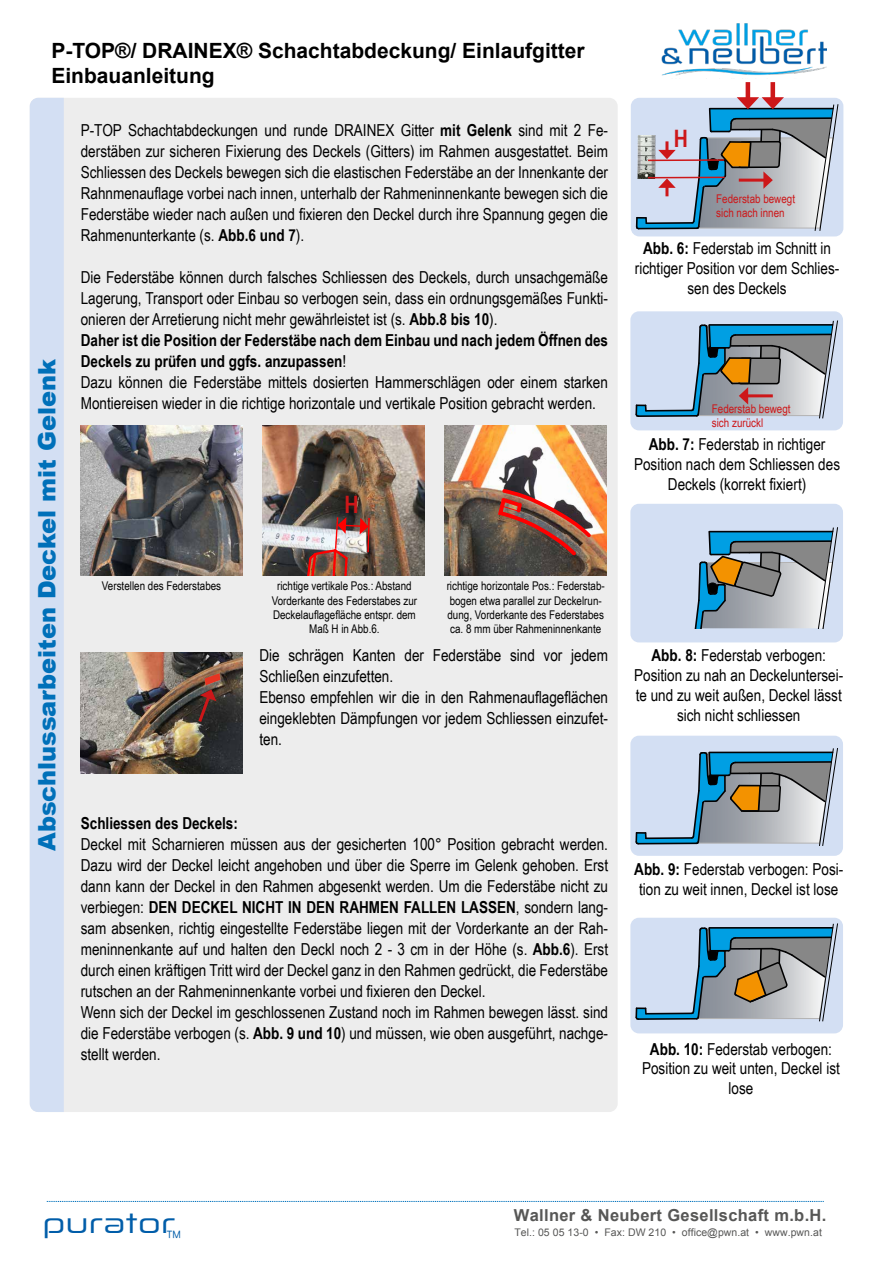
<style>
.page{position:relative;width:893px;height:1263px;background:#fff}
.page>*{position:absolute;margin:0;border:0;box-sizing:border-box;transform-origin:0 0}
.t1{font:27.6px "Zekton Rg";letter-spacing:.01em;color:#005da9;scale:1.33 1}
.t2{font:900 24px "Arial";color:#0070b9}
.t3{font:700 24px "Arial Narrow";color:#cd1719}
.t4{font:700 21px/25.2px "Arial";color:#000}
.t5{font:16.5px/21px "Arial Narrow";color:#000}
.t6{font:700 16.5px "Arial";letter-spacing:.02em;color:#575756}
.t7{font:700 16.5px "Arial Narrow";color:#000}
.t8{font:12px/14.4px "Arial Narrow";color:#000;text-align:center}
.t9{font:12px/14.4px "Arial Narrow";color:#cd1719}
.t10{font:10.5px "Arial";letter-spacing:.005em;color:#575756}
.s1{font-weight:700}
</style>
<div class="page">
<svg style="left:47px;top:1201px;width:777px;height:1px"></svg>
<img style="left:661px;top:23px;width:166px;height:53px">
<div style="left:631px;top:98px;width:212px;height:138px;background:#d3dff3;border-radius:9px"></div>
<div style="left:30px;top:98px;width:588px;height:1014px;background:#ededed;border-radius:9px"></div>
<div style="left:30px;top:98px;width:34px;height:1014px;background:#d3dff3"></div>
<div style="left:630px;top:311px;width:213px;height:119px;background:#d3dff3;border-radius:9px"></div>
<img style="left:81px;top:425px;width:161px;height:150px">
<img style="left:263px;top:425px;width:161px;height:150px">
<img style="left:303px;top:516px;width:67px;height:59px">
<img style="left:445px;top:425px;width:161px;height:150px">
<img style="left:496px;top:486px;width:98px;height:73px">
<div style="left:630px;top:736px;width:213px;height:120px;background:#d3dff3;border-radius:9px"></div>
<svg style="left:635px;top:748px;width:203px;height:98px"></svg>
<div style="left:630px;top:918px;width:213px;height:115px;background:#d3dff3;border-radius:9px"></div>
<svg style="left:635px;top:923px;width:203px;height:98px"></svg>
<div style="left:630px;top:504px;width:213px;height:138px;background:#d3dff3;border-radius:9px"></div>
<svg style="left:694px;top:527px;width:144px;height:101px"></svg>
<hr style="left:746px;top:82px;width:4px;height:19px;background:#cd1719">
<svg style="left:635px;top:320px;width:203px;height:98px"></svg>
<img style="left:81px;top:653px;width:161px;height:120px">
<svg style="left:196px;top:673px;width:24px;height:52px"></svg>
<div style="left:770px;top:82px;width:5px;height:19px;background:#cd1719"></div>
<svg style="left:635px;top:97px;width:204px;height:134px"></svg>
<img style="left:635px;top:136px;width:24px;height:42px">
<hr style="left:648px;top:159px;width:76px;height:2px;background:#cd1719">
<hr style="left:648px;top:177px;width:77px;height:1px;background:#cd1719">
<p class="t4" style="left:51px;top:38px;width:535px">P-TOP®/ DRAINEX® Schachtabdeckung/ Einlaufgitter<br>Einbauanleitung</p>
<h2 class="t2" style="left:29px;top:851px;width:493px;rotate:-90deg">Abschlussarbeiten Deckel mit Gelenk</h2>
<p class="t5" style="left:81px;top:119px;width:529px;text-align:justify">P-TOP Schachtabdeckungen und runde DRAINEX Gitter <span class="s1">mit Gelenk</span> sind mit 2 Fe&shy;derstäben zur sicheren Fixierung des Deckels (Gitters) im Rahmen ausgestattet. Beim Schliessen des Deckels bewegen sich die elastischen Federstäbe an der Innenkante der Rahnmenauflage vorbei nach innen, unterhalb der Rahmeninnenkante bewegen sich die Federstäbe wieder nach außen und fixieren den Deckel durch ihre Spannung gegen die Rahmenunterkante (s. <span class="s1">Abb.6 und 7</span>).</p>
<p class="t5" style="left:81px;top:266px;width:529px">Die Federstäbe können durch falsches Schliessen des Deckels, durch unsachgemäße Lagerung, Transport oder Einbau so verbogen sein, dass ein ordnungsgemäßes Funkti&shy;onieren der Arretierung nicht mehr gewährleistet ist (s. <span class="s1">Abb.8 bis 10</span>).<br><span class="s1">Daher ist die Position der Federstäbe nach dem Einbau und nach jedem Öffnen des Deckels zu prüfen und ggfs. anzupassen</span>!<br>Dazu können die Federstäbe mittels dosierten Hammerschlägen oder einem starken Montiereisen wieder in die richtige horizontale und vertikale Position gebracht werden.</p>
<h2 class="t3" style="left:344px;top:486px;width:16px">H</h2>
<p class="t8" style="left:102px;top:578px;width:121px">Verstellen des Federstabes</p>
<p class="t8" style="left:272px;top:578px;width:147px">richtige vertikale Pos.: Abstand<br>Vorderkante des Federstabes zur<br>Deckelauflagefläche entspr. dem<br>Maß H in Abb.6.</p>
<p class="t8" style="left:447px;top:578px;width:160px;text-align:left">richtige horizontale Pos.: Federstab&shy;bogen etwa parallel zur Deckelrun&shy;dung, Vorderkante des Federstabes ca. 8 mm über Rahmeninnenkante</p>
<p class="t5" style="left:259px;top:644px;width:350px">Die schrägen Kanten der Federstäbe sind vor jedem Schließen einzufetten.<br>Ebenso empfehlen wir die in den Rahmenauflageflächen eingeklebten Dämpfungen vor jedem Schliessen einzufet&shy;ten.</p>
<p class="t7" style="left:81px;top:811px;width:159px">Schliessen des Deckels:</p>
<p class="t5" style="left:81px;top:833px;width:529px">Deckel mit Scharnieren müssen aus der gesicherten 100° Position gebracht werden.<br>Dazu wird der Deckel leicht angehoben und über die Sperre im Gelenk gehoben. Erst dann kann der Deckel in den Rahmen abgesenkt werden. Um die Federstäbe nicht zu verbiegen: <span class="s1">DEN DECKEL NICHT IN DEN RAHMEN FALLEN LASSEN</span>, sondern lang&shy;sam absenken, richtig eingestellte Federstäbe liegen mit der Vorderkante an der Rah&shy;meninnenkante auf und halten den Deckl noch 2 - 3 cm in der Höhe (s. <span class="s1">Abb.6</span>). Erst durch einen kräftigen Tritt wird der Deckel ganz in den Rahmen gedrückt, die Federstäbe rutschen an der Rahmeninnenkante vorbei und fixieren den Deckel.<br>Wenn sich der Deckel im geschlossenen Zustand noch im Rahmen bewegen lässt. sind die Federstäbe verbogen (s. <span class="s1">Abb. 9 und 10</span>) und müssen, wie oben ausgeführt, nachge&shy;stellt werden.</p>
<h2 class="t3" style="left:674px;top:120px;width:16px">H</h2>
<p class="t9" style="left:716px;top:191px;width:80px">Federstab bewegt sich nach innen</p>
<p class="t5" style="left:635px;top:238px;width:206px;line-height:19.8px;text-align:center"><span class="s1">Abb. 6:</span> Federstab im Schnitt in richtiger Position vor dem Schlies&shy;sen des Deckels</p>
<p class="t9" style="left:712px;top:401px;width:80px">Federstab bewegt sich zurückl</p>
<p class="t5" style="left:634px;top:434px;width:208px;line-height:19.8px;text-align:center"><span class="s1">Abb. 7:</span> Federstab in richtiger<br>Position nach dem Schliessen des<br>Deckels (korrekt fixiert)</p>
<p class="t5" style="left:634px;top:645px;width:211px;line-height:19.8px;text-align:center"><span class="s1">Abb. 8:</span> Federstab verbogen:<br>Position zu nah an Deckeluntersei&shy;te und zu weit außen, Deckel lässt sich nicht schliessen</p>
<p class="t5" style="left:634px;top:859px;width:211px;line-height:19.8px"><span class="s1">Abb. 9:</span> Federstab verbogen: Posi&shy;tion zu weit innen, Deckel ist lose</p>
<p class="t5" style="left:642px;top:1038px;width:199px;line-height:19.8px;text-align:center"><span class="s1">Abb. 10:</span> Federstab verbogen:<br>Position zu weit unten, Deckel ist lose</p>
<h1 class="t1" style="left:43px;top:1205px;width:106px">purator<sub>™</sub></h1>
<p class="t6" style="left:514px;top:1204px;width:314px">Wallner &amp; Neubert Gesellschaft m.b.H.</p>
<p class="t10" style="left:514px;top:1225px;width:309px">Tel.: 05 05 13-0 • Fax: DW 210 • office@pwn.at • www.pwn.at</p>
</div>
